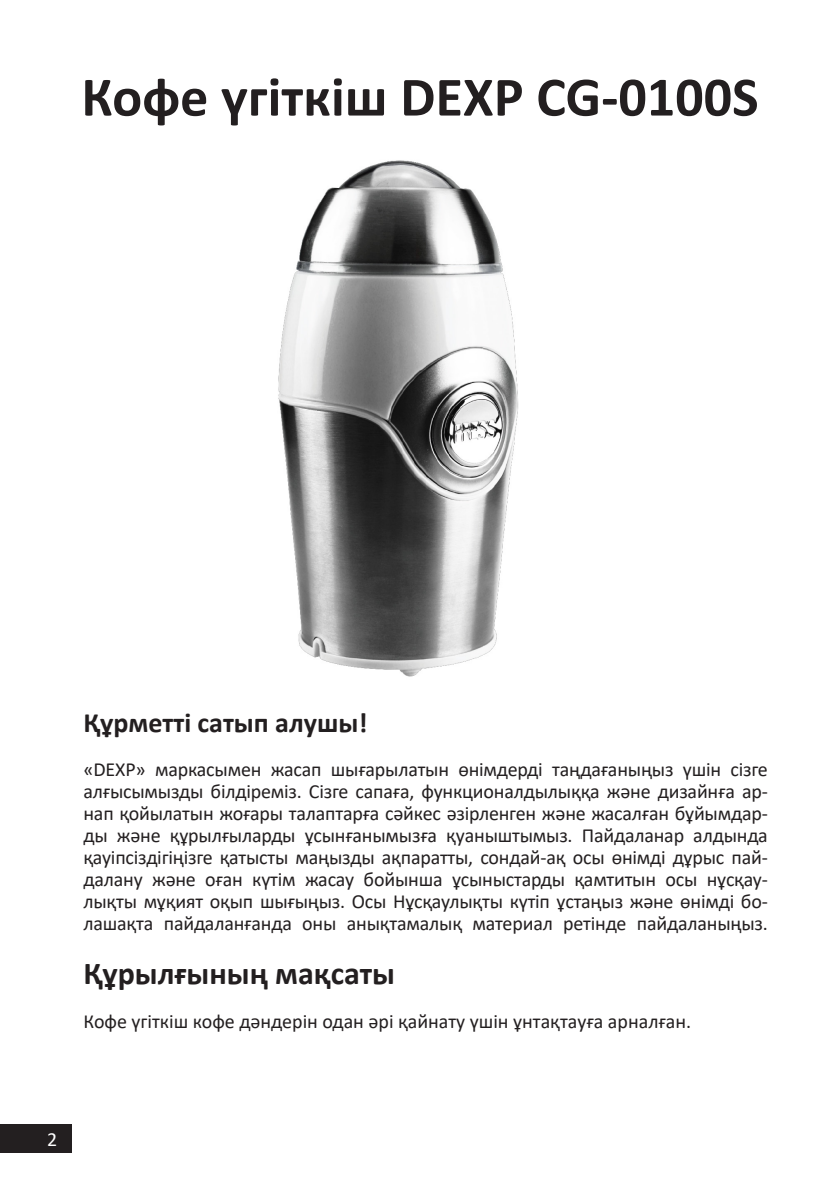
<style>
.page{position:relative;width:840px;height:1191px;background:#fff}
.page>*{position:absolute;margin:0;border:0;box-sizing:border-box;transform-origin:0 0}
.Название_модели{font:700 56px "Calibri";color:#231f20}
.Заголовок_16{font:700 32px "Calibri";color:#231f20}
.t1{font:700 28px "Calibri";color:#231f20}
.t2{font:20px/22px "Calibri";letter-spacing:-.01em;color:#231f20;text-align:justify}
.t3{font:20px "Calibri";color:#fff}
</style>
<div class="page">
<div style="left:0;top:1124px;width:72px;height:28px;background:#231f20"></div>
<img style="left:278px;top:160px;width:241px;height:517px">
<p class="Название_модели" style="left:81px;top:57px;width:678px">Кофе үгіткіш DEXP CG-0100S</p>
<p class="t1" style="left:83px;top:702px;width:285px">Құрметті сатып алушы!</p>
<p class="t2" style="left:83px;top:757px;width:685px">«DEXP» маркасымен жасап шығарылатын өнімдерді таңдағаныңыз үшін сізге алғысымызды білдіреміз. Сізге сапаға, функционалдылыққа және дизайнға ар&shy;нап қойылатын жоғары талаптарға сәйкес әзірленген және жасалған бұйымдар&shy;ды және құрылғыларды ұсынғанымызға қуаныштымыз. Пайдаланар алдында қауіпсіздігіңізге қатысты маңызды ақпаратты, сондай-ақ осы өнімді дұрыс пай&shy;далану және оған күтім жасау бойынша ұсыныстарды қамтитын осы нұсқау&shy;лықты мұқият оқып шығыңыз. Осы Нұсқаулықты күтіп ұстаңыз және өнімді бо&shy;лашақта пайдаланғанда оны анықтамалық материал ретінде пайдаланыңыз.</p>
<p class="Заголовок_16" style="left:83px;top:950px;width:313px">Құрылғының мақсаты</p>
<p class="t2" style="left:83px;top:1009px;width:609px">Кофе үгіткіш кофе дәндерін одан әрі қайнату үшін ұнтақтауға арналған.</p>
<p class="t3" style="left:47px;top:1125px;width:12px">2</p>
</div>
